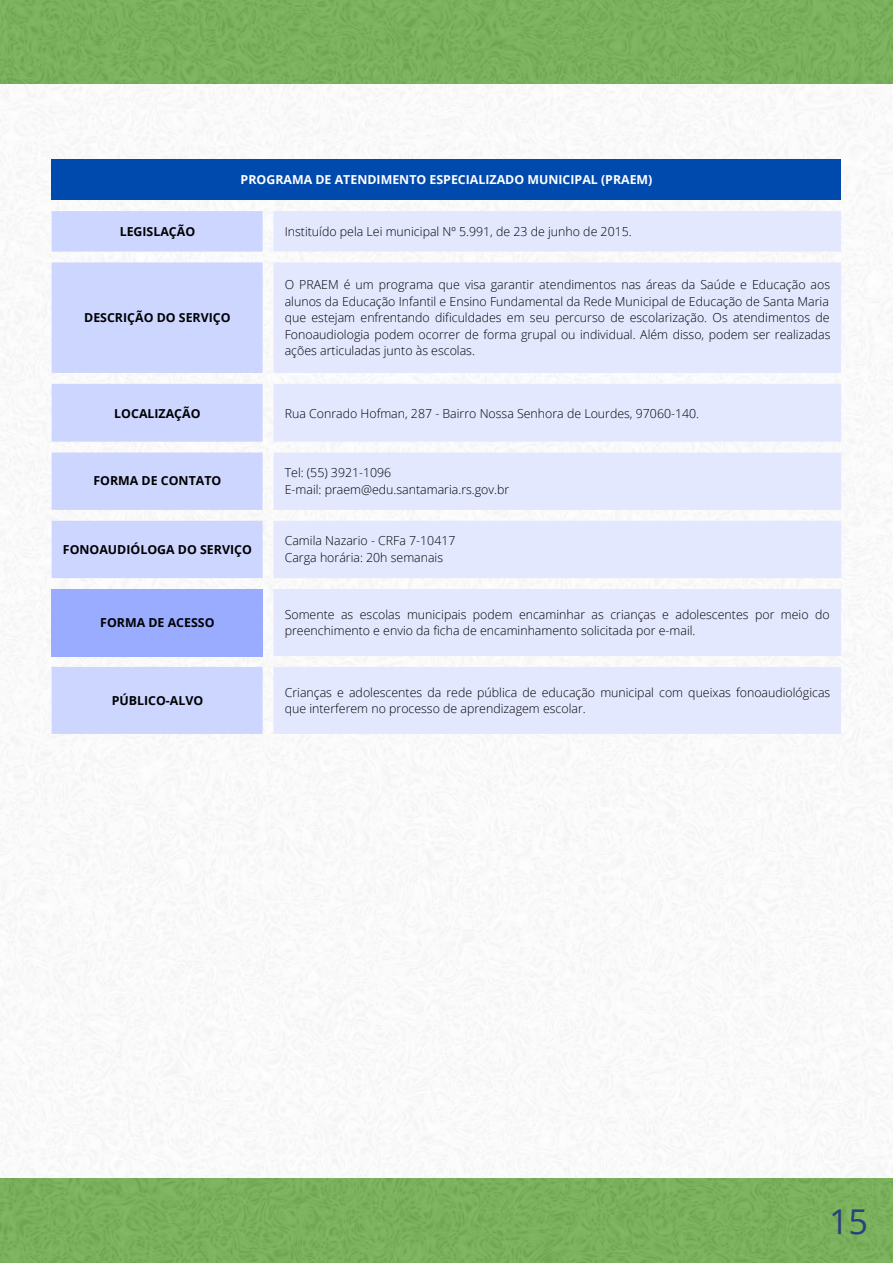
<style>
.page{position:relative;width:893px;height:1264px;background:#fff}
.page>*{position:absolute;margin:0;border:0;box-sizing:border-box;transform-origin:0 0}
.t1{font:34.2px "Open Sans";color:#28407e}
.t2{font:300 12.3px/16.5px "Open Sans";color:#000}
.t3{font:700 12.3px "Open Sans";color:#000}
.t4{font:700 12.3px "Open Sans";color:#fff}
</style>
<div class="page">
<img style="left:0;top:84px;width:892px;height:1093px">
<div style="left:0;top:0;width:892px;height:84px;background:#78b356"></div>
<div style="left:0;top:1177px;width:892px;height:85px;background:#78b356"></div>
<div style="left:52px;top:160px;width:789px;height:40px;background:#004aad"></div>
<svg style="left:52px;top:211px;width:210px;height:523px;background:#d3dafe"></svg>
<svg style="left:273px;top:211px;width:568px;height:523px;background:#e5eafe"></svg>
<div style="left:52px;top:589px;width:210px;height:67px;background:#99acff"></div>
<p class="t4" style="left:241px;top:171px;width:413px">PROGRAMA DE ATENDIMENTO ESPECIALIZADO MUNICIPAL (PRAEM)</p>
<p class="t3" style="left:120px;top:222px;width:77px">LEGISLAÇÃO</p>
<p class="t2" style="left:285px;top:223px;width:348px">Instituído pela Lei municipal Nº 5.991, de 23 de junho de 2015.</p>
<p class="t3" style="left:84px;top:309px;width:148px">DESCRIÇÃO DO SERVIÇO</p>
<p class="t2" style="left:285px;top:276px;width:547px">O PRAEM é um programa que visa garantir atendimentos nas áreas da Saúde e Educação aos alunos da Educação Infantil e Ensino Fundamental da Rede Municipal de Educação de Santa Maria que estejam enfrentando dificuldades em seu percurso de escolarização. Os atendimentos de Fonoaudiologia podem ocorrer de forma grupal ou individual. Além disso, podem ser realizadas ações articuladas junto às escolas.</p>
<p class="t3" style="left:114px;top:404px;width:88px">LOCALIZAÇÃO</p>
<p class="t2" style="left:285px;top:405px;width:416px">Rua Conrado Hofman, 287 - Bairro Nossa Senhora de Lourdes, 97060-140.</p>
<p class="t3" style="left:93px;top:472px;width:129px">FORMA DE CONTATO</p>
<p class="t3" style="left:63px;top:540px;width:190px">FONOAUDIÓLOGA DO SERVIÇO</p>
<p class="t2" style="left:285px;top:464px;width:108px">Tel: (55) 3921-1096</p>
<p class="t2" style="left:285px;top:480px;width:226px">E-mail: praem@edu.santamaria.rs.gov.br</p>
<p class="t2" style="left:285px;top:532px;width:172px">Camila Nazario - CRFa 7-10417</p>
<p class="t2" style="left:285px;top:549px;width:160px">Carga horária: 20h semanais</p>
<p class="t3" style="left:100px;top:614px;width:116px">FORMA DE ACESSO</p>
<p class="t2" style="left:285px;top:605px;width:546px">Somente as escolas municipais podem encaminhar as crianças e adolescentes por meio do preenchimento e envio da ficha de encaminhamento solicitada por e-mail.</p>
<p class="t3" style="left:112px;top:691px;width:93px">PÚBLICO-ALVO</p>
<p class="t2" style="left:285px;top:683px;width:547px">Crianças e adolescentes da rede pública de educação municipal com queixas fonoaudiológicas que interferem no processo de aprendizagem escolar.</p>
<p class="t1" style="left:828px;top:1197px;width:41px">15</p>
</div>
